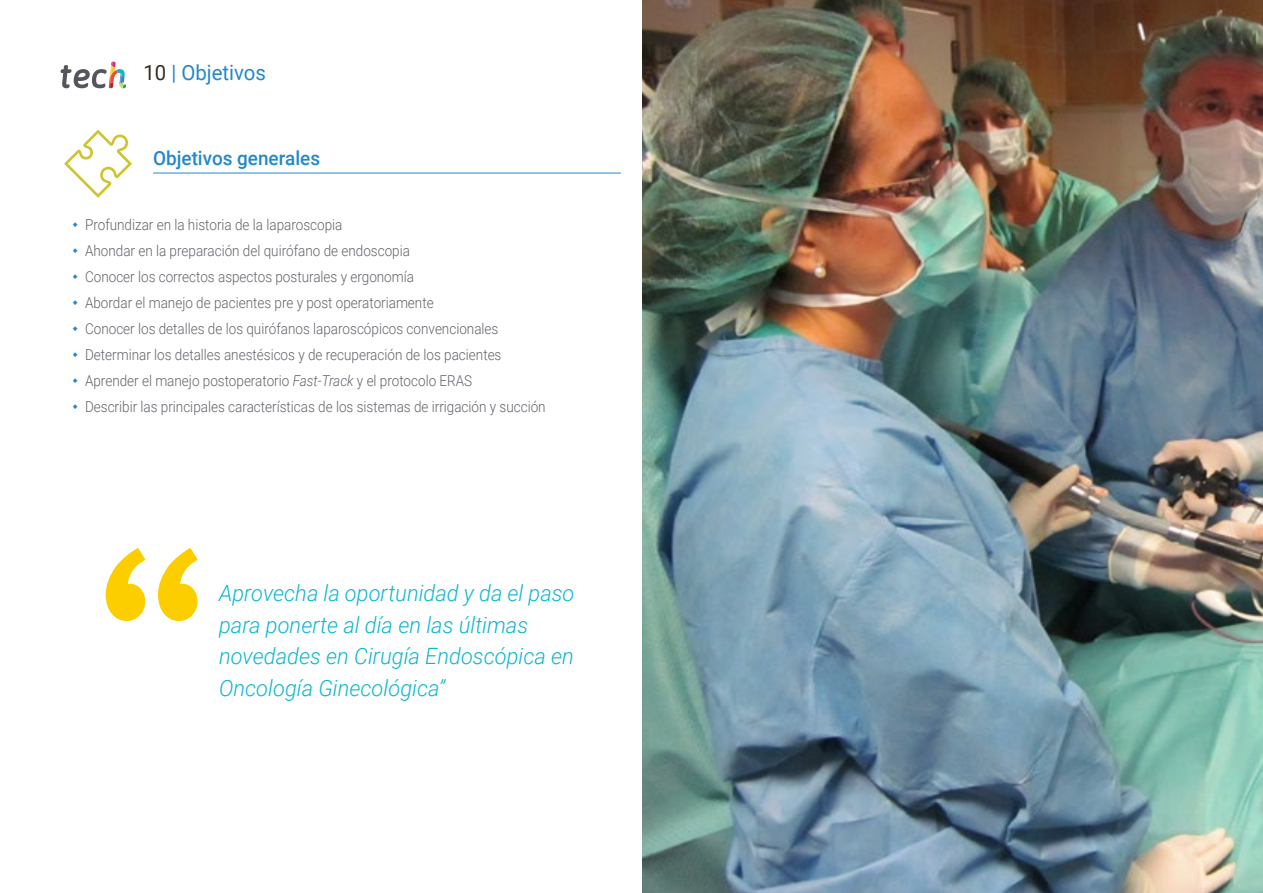
<style>
.page{position:relative;width:1263px;height:893px;background:#fff}
.page>*{position:absolute;margin:0;border:0;box-sizing:border-box;transform-origin:0 0}
.t1{font:italic 300 22.5px/31.5px "Roboto";color:#0fb6cf}
.t2{font:21px "Roboto";color:#2488c9}
.t3{font:500 19.5px "Roboto";color:#2488c9}
.t4{font:300 15px/26px "Roboto";color:#61646a;scale:.9 1}
.s1{color:#312e20}
.s2{font-style:italic}
</style>
<div class="page">
<hr style="left:153px;top:173px;width:468px;height:1px;background:#2488c9">
<svg style="left:64px;top:130px;width:68px;height:68px"></svg>
<img style="left:642px;top:0;width:621px;height:893px">
<svg style="left:61px;top:62px;width:65px;height:27px"></svg>
<svg style="left:106px;top:548px;width:92px;height:73px"></svg>
<h2 class="t2" style="left:144px;top:57px;width:124px"><span class="s1">10</span> | Objetivos</h2>
<h3 class="t3" style="left:153px;top:144px;width:169px">Objetivos generales</h3>
<p class="t4" style="left:85px;top:211px;width:513px">Profundizar en la historia de la laparoscopia<br>Ahondar en la preparación del quirófano de endoscopia<br>Conocer los correctos aspectos posturales y ergonomía<br>Abordar el manejo de pacientes pre y post operatoriamente<br>Conocer los detalles de los quirófanos laparoscópicos convencionales Determinar los detalles anestésicos y de recuperación de los pacientes Aprender el manejo postoperatorio <span class="s2">Fast-Track</span> y el protocolo ERAS<br>Describir las principales características de los sistemas de irrigación y succión</p>
<h1 class="t1" style="left:219px;top:577px;width:357px">Aprovecha la oportunidad y da el paso para ponerte al día en las últimas novedades en Cirugía Endoscópica en Oncología Ginecológica”</h1>
</div>
